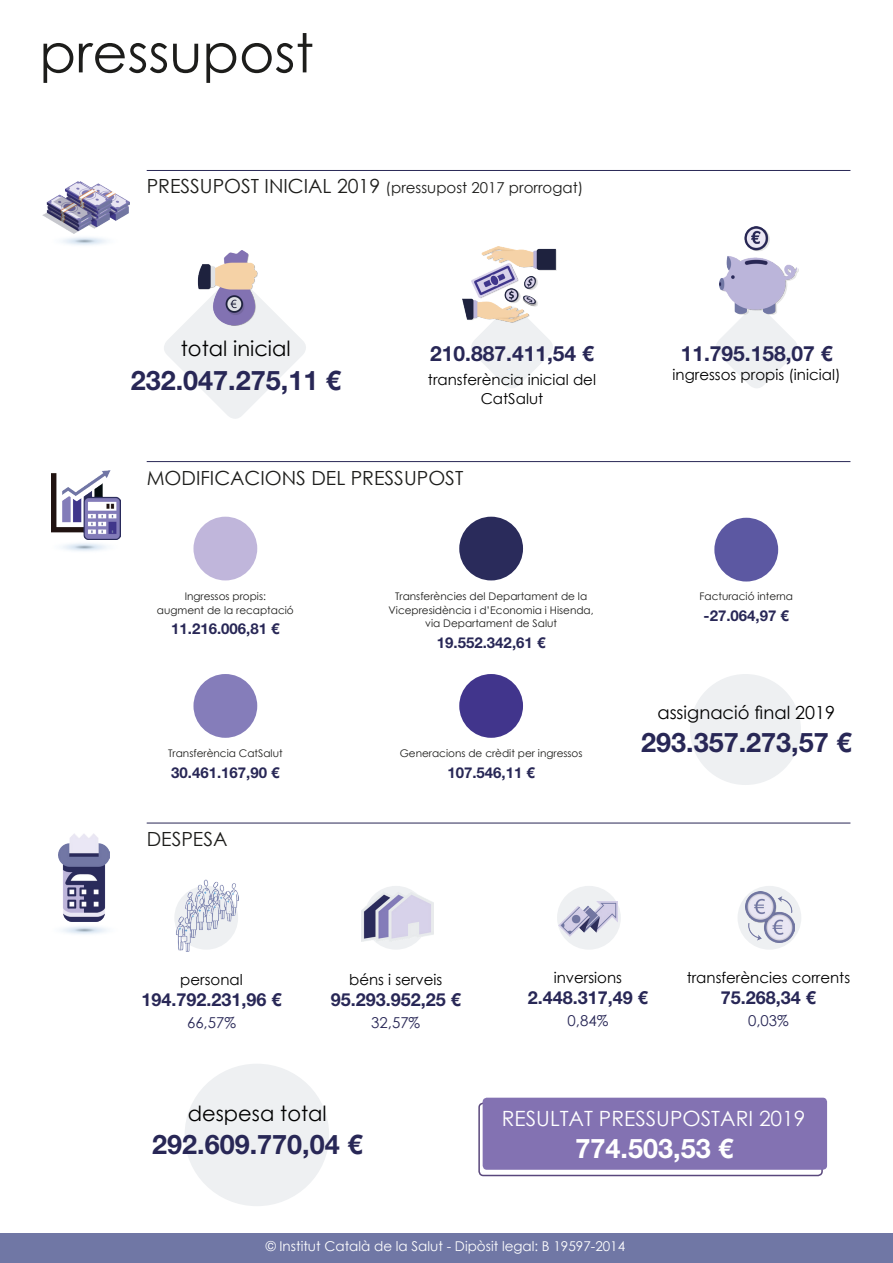
<style>
.page{position:relative;width:893px;height:1263px;background:#fff}
.page>*{position:absolute;margin:0;border:0;box-sizing:border-box;transform-origin:0 0}
.t1{font:54px "Century Gothic";color:#1d1d1b}
.t2{font:700 27px "Helvetica Neue LT Std";color:#282756}
.t3{font:700 27px "Helvetica Neue LT Std";color:#fff}
.t4{font:700 21px "Helvetica Neue LT Std";color:#282756}
.t5{font:21px "Century Gothic";color:#fff}
.t6{font:21px "Century Gothic";color:#000}
.t7{font:19.5px "Century Gothic";color:#1d1d1b}
.t8{font:700 18px "Helvetica Neue LT Std";color:#282756}
.t9{font:18px "Century Gothic";color:#000}
.t10{font:15px/19.5px "Century Gothic";color:#000;text-align:center}
.t11{font:700 15px "Helvetica Neue LT Std";color:#282756}
.t12{font:15px "Century Gothic";color:#1d1d1b}
.t13{font:15px "Century Gothic";color:#282756}
.t14{font:13.5px "Century Gothic";color:#fff}
.t15{font:10.5px/13.5px "Century Gothic";color:#1d1d1b;text-align:center}
.s1{font-size:19.5px}
</style>
<div class="page">
<div style="left:0;top:1233px;width:893px;height:30px;background:#7077a5"></div>
<div style="left:557px;top:886px;width:64px;height:64px;background:#eef0f2;border-radius:50%"></div>
<div style="left:737px;top:886px;width:64px;height:64px;background:#eef0f2;border-radius:50%"></div>
<div style="left:185px;top:1064px;width:144px;height:142px;background:#eef0f2;border-radius:50%"></div>
<div style="left:364px;top:886px;width:64px;height:64px;background:#eef0f2;border-radius:50%"></div>
<hr style="left:147px;top:461px;width:703px;height:1px;background:#282756">
<hr style="left:147px;top:823px;width:703px;height:1px;background:#282756">
<svg style="left:164px;top:273px;width:142px;height:146px"></svg>
<svg style="left:471px;top:323px;width:82px;height:65px"></svg>
<svg style="left:716px;top:314px;width:81px;height:74px"></svg>
<hr style="left:147px;top:170px;width:703px;height:1px;background:#282756">
<img style="left:190px;top:251px;width:67px;height:75px">
<img style="left:462px;top:246px;width:94px;height:77px">
<img style="left:720px;top:227px;width:79px;height:87px">
<img style="left:51px;top:470px;width:69px;height:70px">
<img style="left:58px;top:833px;width:52px;height:88px">
<img style="left:43px;top:182px;width:86px;height:52px">
<img style="left:175px;top:880px;width:64px;height:71px">
<img style="left:362px;top:894px;width:71px;height:47px">
<img style="left:558px;top:902px;width:59px;height:35px">
<div style="left:193px;top:517px;width:64px;height:63px;background:#c0b6db;border-radius:50%"></div>
<div style="left:459px;top:517px;width:64px;height:63px;background:#2a2b5b;border-radius:50%"></div>
<div style="left:714px;top:518px;width:64px;height:63px;background:#5c58a2;border-radius:50%"></div>
<div style="left:459px;top:674px;width:64px;height:64px;background:#41358c;border-radius:50%"></div>
<div style="left:193px;top:674px;width:64px;height:64px;background:#857dba;border-radius:50%"></div>
<div style="left:690px;top:674px;width:111px;height:111px;background:#eef0f2;border-radius:50%"></div>
<div style="left:478px;top:1102px;width:345px;height:74px;border:2px solid #59477c;border-radius:4px"></div>
<div style="left:483px;top:1098px;width:344px;height:72px;background:#8372b2;border-radius:4px"></div>
<img style="left:745px;top:892px;width:49px;height:50px">
<h1 class="t1" style="left:39px;top:15px;width:276px">pressupost</h1>
<h3 class="t12" style="left:147px;top:177px;width:438px"><span class="s1">PRESSUPOST INICIAL 2019</span> (pressupost 2017 prorrogat)</h3>
<h3 class="t6" style="left:181px;top:334px;width:111px">total inicial</h3>
<h2 class="t2" style="left:131px;top:364px;width:212px">232.047.275,11 €</h2>
<h3 class="t4" style="left:430px;top:340px;width:165px">210.887.411,54 €</h3>
<h3 class="t10" style="left:428px;top:369px;width:170px">transferència inicial del<br>CatSalut</h3>
<h3 class="t7" style="left:147px;top:464px;width:318px">MODIFICACIONS DEL PRESSUPOST</h3>
<p class="t15" style="left:157px;top:589px;width:138px">Ingressos propis:<br>augment de la recaptació</p>
<h3 class="t11" style="left:171px;top:620px;width:110px">11.216.006,81 €</h3>
<p class="t15" style="left:168px;top:747px;width:116px">Transferència CatSalut</p>
<h3 class="t11" style="left:171px;top:763px;width:110px">30.461.167,90 €</h3>
<h3 class="t7" style="left:147px;top:825px;width:82px">DESPESA</h3>
<p class="t15" style="left:389px;top:589px;width:207px">Transferències del Departament de la<br>Vicepresidència i d’Economia i Hisenda, via Departament de Salut</p>
<h3 class="t11" style="left:437px;top:633px;width:110px">19.552.342,61 €</h3>
<p class="t15" style="left:400px;top:747px;width:184px">Generacions de crèdit per ingressos</p>
<h3 class="t11" style="left:447px;top:763px;width:89px">107.546,11 €</h3>
<h3 class="t4" style="left:681px;top:340px;width:153px">11.795.158,07 €</h3>
<h3 class="t10" style="left:673px;top:365px;width:169px">ingressos propis (inicial)</h3>
<p class="t15" style="left:699px;top:589px;width:95px">Facturació interna</p>
<h3 class="t11" style="left:704px;top:606px;width:87px">-27.064,97 €</h3>
<h3 class="t9" style="left:657px;top:700px;width:179px">assignació final 2019</h3>
<h2 class="t2" style="left:641px;top:725px;width:212px">293.357.273,57 €</h2>
<h3 class="t10" style="left:180px;top:969px;width:64px">personal</h3>
<h3 class="t8" style="left:141px;top:988px;width:142px">194.792.231,96 €</h3>
<h3 class="t13" style="left:187px;top:1012px;width:51px">66,57%</h3>
<h3 class="t10" style="left:349px;top:969px;width:95px">béns i serveis</h3>
<h3 class="t8" style="left:331px;top:988px;width:132px">95.293.952,25 €</h3>
<h3 class="t13" style="left:371px;top:1012px;width:51px">32,57%</h3>
<h3 class="t6" style="left:188px;top:1099px;width:140px">despesa total</h3>
<h2 class="t2" style="left:152px;top:1127px;width:212px">292.609.770,04 €</h2>
<h3 class="t10" style="left:554px;top:967px;width:70px">inversions</h3>
<h3 class="t8" style="left:528px;top:986px;width:122px">2.448.317,49 €</h3>
<h3 class="t13" style="left:568px;top:1010px;width:42px">0,84%</h3>
<h3 class="t10" style="left:687px;top:967px;width:165px">transferències corrents</h3>
<h3 class="t8" style="left:721px;top:986px;width:97px">75.268,34 €</h3>
<h3 class="t13" style="left:748px;top:1010px;width:42px">0,03%</h3>
<h3 class="t5" style="left:502px;top:1103px;width:305px">RESULTAT PRESSUPOSTARI 2019</h3>
<h2 class="t3" style="left:576px;top:1132px;width:159px">774.503,53 €</h2>
<p class="t14" style="left:266px;top:1236px;width:361px">© Institut Català de la Salut - Dipòsit legal: B 19597-2014</p>
</div>
